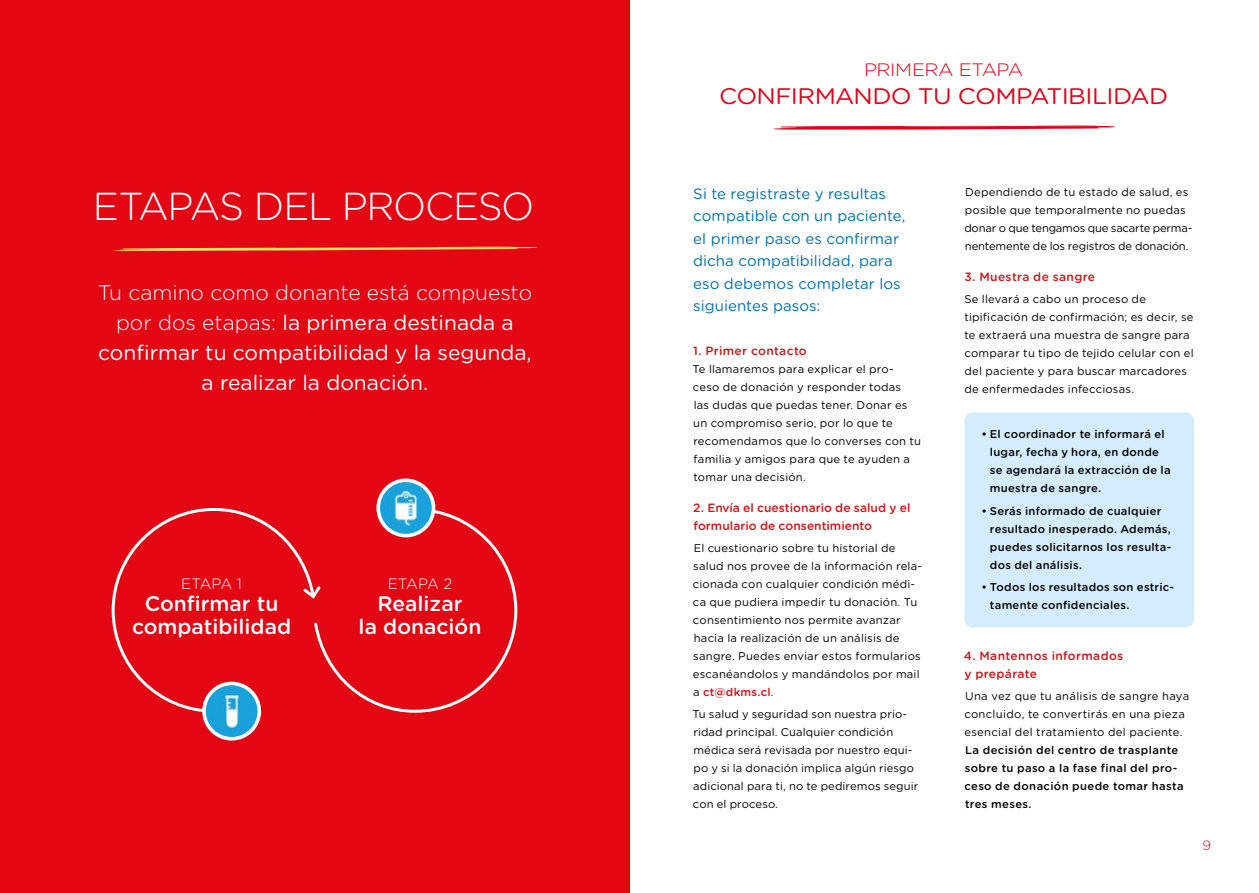
<style>
.page{position:relative;width:1259px;height:893px;background:#fff}
.page>*{position:absolute;margin:0;border:0;box-sizing:border-box;transform-origin:0 0}
.t1{font:300 39px "Gotham Rounded";letter-spacing:-.04em;color:#fff}
.t2{font:22.5px "Gotham Rounded";letter-spacing:-.025em;color:#e2001a;scale:1.09 1}
.t3{font:21px/30px "Gotham Rounded";color:#fff;text-align:center}
.t4{font:500 21px/22.5px "Gotham Rounded";color:#fff;text-align:center}
.t5{font:300 18px "Gotham Rounded";letter-spacing:-.025em;color:#e2001a;scale:1.09 1}
.t6{font:15px/22.5px "Gotham Rounded";letter-spacing:.005em;color:#0072ae}
.t7{font:300 15px "Gotham Rounded";letter-spacing:-.035em;color:#fff}
.t8{font:300 13.5px "Gotham Rounded";color:#e2001a}
.t9{font:500 12px/18px "Gotham Rounded";letter-spacing:.01em;color:#cd171a}
.t10{font:500 12px "Gotham Rounded";letter-spacing:.03em;color:#cd171a}
.t11{font:11.25px/18px "Gotham Rounded";letter-spacing:.015em;color:#000}
.t12{font:500 11.25px/18px "Gotham Rounded";letter-spacing:.025em;color:#000}
.t13{font:11.25px/18px "Gotham Rounded";letter-spacing:-.01em;color:#000}
.s1{font-weight:300}
.s2{font-weight:500;color:#e30613}
</style>
<div class="page">
<div style="left:0;top:0;width:629px;height:893px;background:#e30613"></div>
<div style="left:964px;top:412px;width:230px;height:215px;background:#d4edfc;border-radius:9px"></div>
<svg style="left:773px;top:125px;width:343px;height:5px"></svg>
<svg style="left:113px;top:247px;width:424px;height:4px"></svg>
<svg style="left:111px;top:506px;width:407px;height:207px"></svg>
<img style="left:204px;top:683px;width:55px;height:56px;border-radius:28px">
<div style="left:202px;top:682px;width:59px;height:58px;border:4px solid #fff;border-radius:50%"></div>
<img style="left:378px;top:480px;width:55px;height:56px;border-radius:28px">
<div style="left:376px;top:478px;width:59px;height:59px;border:4px solid #fff;border-radius:50%"></div>
<h3 class="t5" style="left:864px;top:57px;width:148px">PRIMERA ETAPA</h3>
<h2 class="t2" style="left:719px;top:81px;width:413px">CONFIRMANDO TU COMPATIBILIDAD</h2>
<h1 class="t1" style="left:93px;top:180px;width:443px">ETAPAS DEL PROCESO</h1>
<h3 class="t6" style="left:693px;top:182px;width:214px">Si te registraste y resultas compatible con un paciente, el primer paso es confirmar dicha compatibilidad, para eso debemos completar los siguientes pasos:</h3>
<h3 class="t3" style="left:98px;top:277px;width:436px"><span class="s1">Tu camino como donante está compuesto por dos etapas:</span> la primera destinada a confirmar tu compatibilidad y la segunda, a realizar la donación.</h3>
<p class="t9" style="left:693px;top:341px;width:115px">1. Primer contacto</p>
<p class="t11" style="left:692px;top:359px;width:230px">Te llamaremos para explicar el pro&shy;ceso de donación y responder todas<br>las dudas que puedas tener. Donar es un compromiso serio, por lo que te recomendamos que lo converses con tu familia y amigos para que te ayuden a tomar una decisión.</p>
<p class="t9" style="left:693px;top:498px;width:219px">2. Envía el cuestionario de salud y el formulario de consentimiento</p>
<p class="t11" style="left:693px;top:538px;width:230px">El cuestionario sobre tu historial de salud nos provee de la información rela&shy;cionada con cualquier condición médi&shy;ca que pudiera impedir tu donación. Tu consentimiento nos permite avanzar hacia la realización de un análisis de sangre. Puedes enviar estos formularios escanéandolos y mandándolos por mail a <span class="s2">ct@dkms.cl</span>.</p>
<p class="t11" style="left:692px;top:705px;width:227px">Tu salud y seguridad son nuestra prio&shy;ridad principal. Cualquier condición médica será revisada por nuestro equi&shy;po y si la donación implica algún riesgo adicional para ti, no te pediremos seguir con el proceso.</p>
<h3 class="t7" style="left:388px;top:573px;width:66px">ETAPA 2</h3>
<h3 class="t4" style="left:359px;top:592px;width:124px">Realizar<br>la donación</h3>
<h3 class="t7" style="left:181px;top:573px;width:62px">ETAPA 1</h3>
<h3 class="t4" style="left:132px;top:592px;width:160px">Confirmar tu compatibilidad</h3>
<p class="t13" style="left:964px;top:182px;width:229px">Dependiendo de tu estado de salud, es posible que temporalmente no puedas donar o que tengamos que sacarte perma&shy;nentemente de los registros de donación.</p>
<p class="t10" style="left:964px;top:268px;width:132px">3. Muestra de sangre</p>
<p class="t11" style="left:964px;top:289px;width:231px">Se llevará a cabo un proceso de tipificación de confirmación; es decir, se te extraerá una muestra de sangre para comparar tu tipo de tejido celular con el del paciente y para buscar marcadores de enfermedades infecciosas.</p>
<p class="t12" style="left:990px;top:425px;width:182px;text-indent:-9px">• El coordinador te informará el lugar, fecha y hora, en donde se agendará la extracción de la muestra de sangre.</p>
<p class="t12" style="left:990px;top:501px;width:183px;text-indent:-9px">• Serás informado de cualquier resultado inesperado. Además, puedes solicitarnos los resulta&shy;dos del análisis.</p>
<p class="t12" style="left:990px;top:577px;width:185px;text-indent:-9px">• Todos los resultados son estric&shy;tamente confidenciales.</p>
<p class="t9" style="left:964px;top:646px;width:161px">4. Mantennos informados y prepárate</p>
<p class="t11" style="left:964px;top:687px;width:226px">Una vez que tu análisis de sangre haya concluido, te convertirás en una pieza esencial del tratamiento del paciente.</p>
<p class="t12" style="left:964px;top:741px;width:221px">La decisión del centro de trasplante sobre tu paso a la fase final del pro&shy;ceso de donación puede tomar hasta tres meses.</p>
<p class="t8" style="left:1202px;top:837px;width:10px">9</p>
</div>
